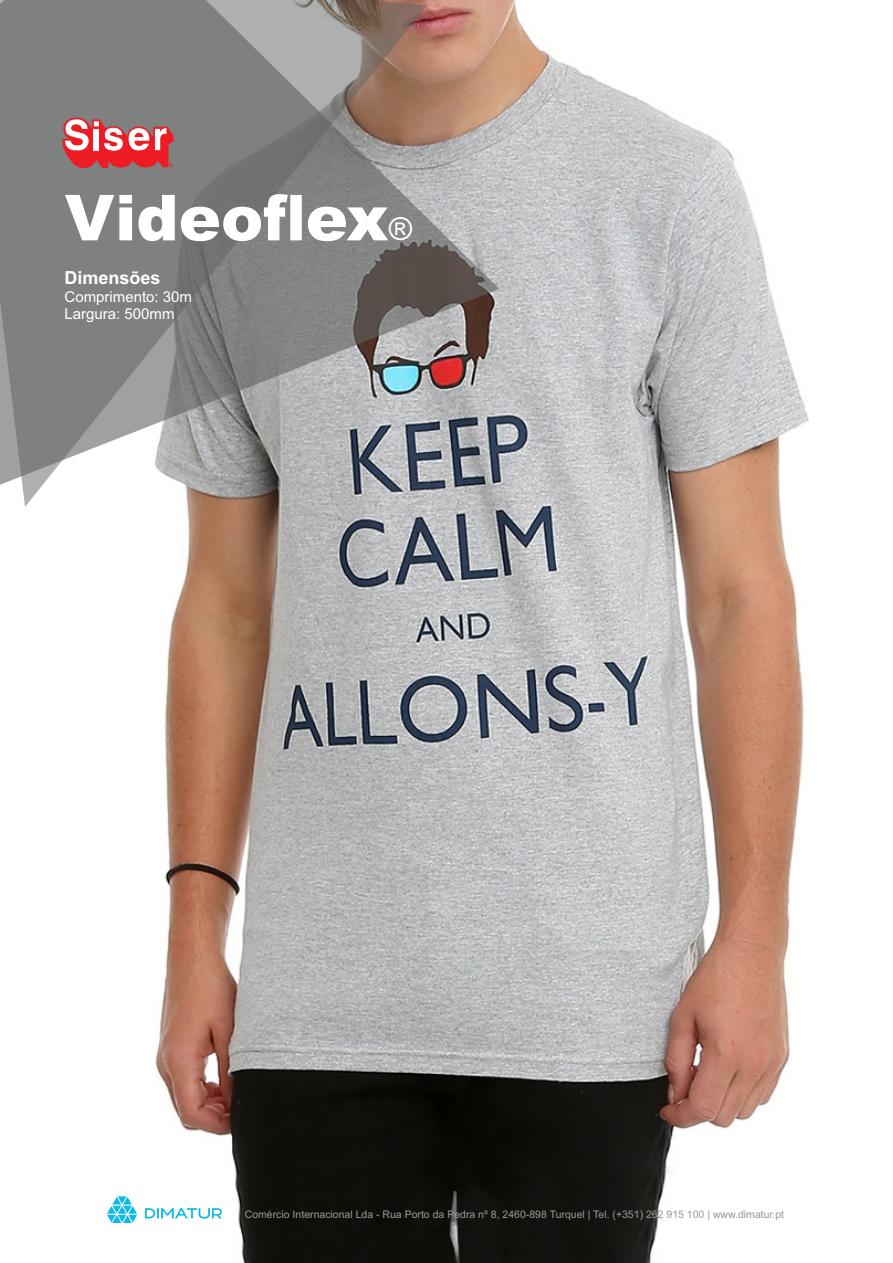
<style>
.page{position:relative;width:893px;height:1263px;background:#fff}
.page>*{position:absolute;margin:0;border:0;box-sizing:border-box;transform-origin:0 0}
.t1{font:900 63.45px "Arial";color:#fff}
.t2{font:700 18px "Arial";color:#fff}
.t3{font:15px/17.2px "Arial";color:#fff}
.t4{font:10.5px "Arial";color:#999}
.t5{font:5.55px "Arial";color:#ed1c24}
.s1{font-weight:400;font-size:31.8px}
</style>
<div class="page">
<img style="left:145px;top:0;width:664px;height:1263px">
<svg style="left:145px;top:1208px;width:77px;height:10px"></svg>
<svg style="left:107px;top:1196px;width:30px;height:27px"></svg>
<svg style="left:427px;top:0;width:72px;height:503px;background:#a4928d"></svg>
<svg style="left:0;top:0;width:427px;height:507px;background:#8d8d8c"></svg>
<svg style="left:61px;top:116px;width:113px;height:52px"></svg>
<p class="t5" style="left:169px;top:163px;width:6px">®</p>
<h1 class="t1" style="left:65px;top:195px;width:349px">Videoflex<span class="s1">®</span></h1>
<h2 class="t2" style="left:65px;top:270px;width:98px">Dimensões</h2>
<h3 class="t3" style="left:65px;top:289px;width:129px">Comprimento: 30m<br>Largura: 500mm</h3>
<p class="t4" style="left:245px;top:1210px;width:541px">Comércio Internacional Lda - Rua Porto da Pedra nº 8, 2460-898 Turquel | Tel. (+351) 262 915 100 | www.dimatur.pt</p>
</div>
